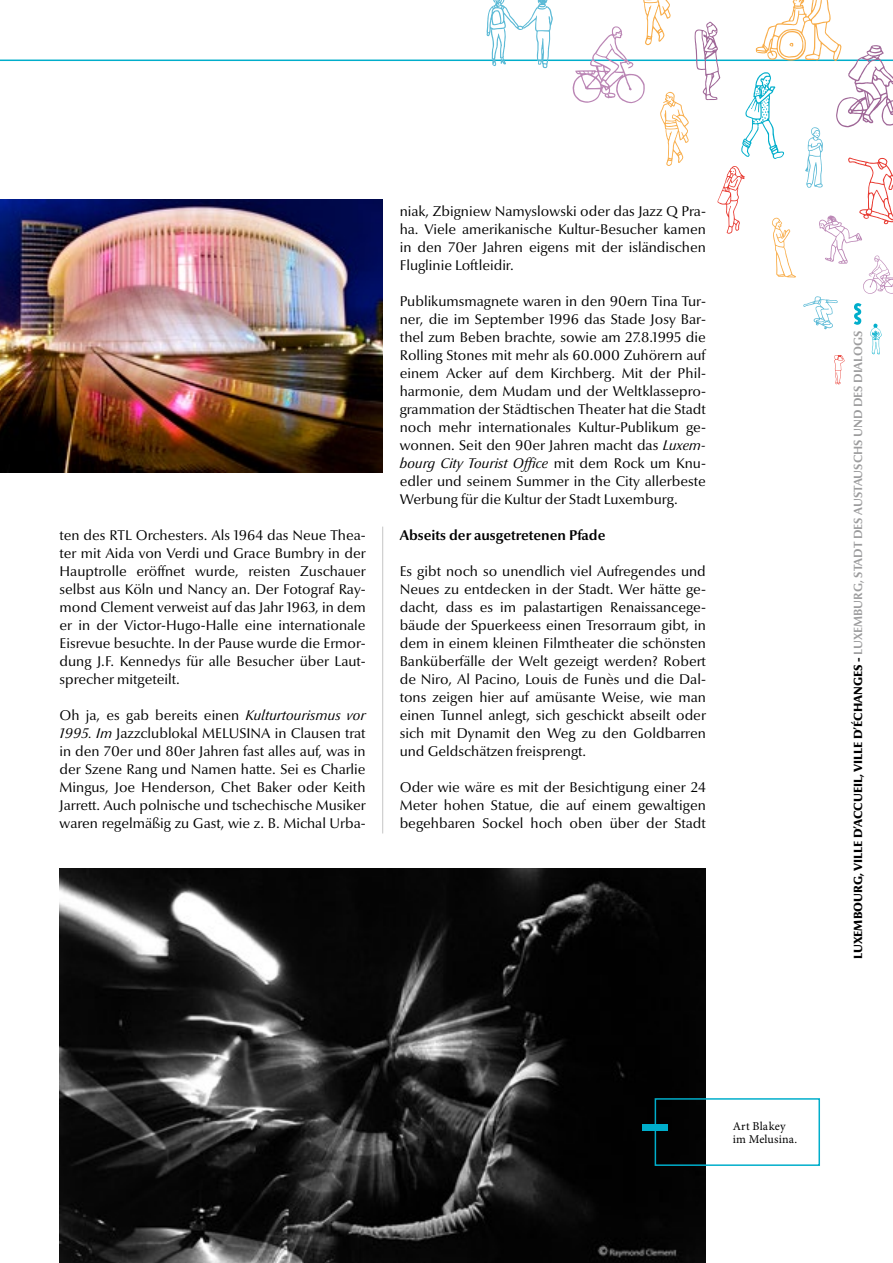
<style>
.page{position:relative;width:893px;height:1263px;background:#fff}
.page>*{position:absolute;margin:0;border:0;box-sizing:border-box;transform-origin:0 0}
.t1{font:14.25px/18px "Optima Nova LT Pro";color:#000;text-align:justify}
.t2{font:700 14.25px "Optima Nova LT Pro";color:#000}
.t3{font:900 12px "Optima Nova LT Pro";color:#000}
.t4{font:12px/13.5px "Minion Pro";letter-spacing:.015em;color:#000}
.s1{font-style:italic}
.s2{font-weight:700;color:#9c9c9d}
</style>
<div class="page">
<img style="left:0;top:384px;width:383px;height:88px">
<img style="left:60px;top:868px;width:646px;height:395px">
<hr style="left:382px;top:527px;width:1px;height:306px;background:#c5c6c6">
<div style="left:655px;top:1098px;width:165px;height:68px;border:2px solid #00aecb"></div>
<div style="left:642px;top:1124px;width:25px;height:6px;background:#00aecb"></div>
<img style="left:0;top:0;width:893px;height:384px">
<p class="t1" style="left:60px;top:526px;width:308px">ten des RTL Orchesters. Als 1964 das Neue Thea&shy;ter mit Aida von Verdi und Grace Bumbry in der Hauptrolle eröffnet wurde, reisten Zuschauer selbst aus Köln und Nancy an. Der Fotograf Ray&shy;mond Clement verweist auf das Jahr 1963, in dem er in der Victor-Hugo-Halle eine internationale Eisrevue besuchte. In der Pause wurde die Ermor&shy;dung J.F. Kennedys für alle Besucher über Laut&shy;sprecher mitgeteilt.</p>
<p class="t1" style="left:60px;top:706px;width:308px">Oh ja, es gab bereits einen <span class="s1">Kulturtourismus vor 1995. Im</span> Jazzclublokal MELUSINA in Clausen trat in den 70er und 80er Jahren fast alles auf, was in der Szene Rang und Namen hatte. Sei es Charlie Mingus, Joe Henderson, Chet Baker oder Keith Jarrett. Auch polnische und tschechische Musiker waren regelmäßig zu Gast, wie z. B. Michal Urba-</p>
<p class="t1" style="left:400px;top:202px;width:308px">niak, Zbigniew Namyslowski oder das Jazz Q Pra&shy;ha. Viele amerikanische Kultur-Besucher kamen in den 70er Jahren eigens mit der isländischen Fluglinie Loftleidir.</p>
<p class="t1" style="left:400px;top:292px;width:308px">Publikumsmagnete waren in den 90ern Tina Tur&shy;ner, die im September 1996 das Stade Josy Bar&shy;thel zum Beben brachte, sowie am 27.8.1995 die Rolling Stones mit mehr als 60.000 Zuhörern auf einem Acker auf dem Kirchberg. Mit der Phil&shy;harmonie, dem Mudam und der Weltklassepro&shy;grammation der Städtischen Theater hat die Stadt noch mehr internationales Kultur-Publikum ge&shy;wonnen. Seit den 90er Jahren macht das <span class="s1">Luxem&shy;bourg City Tourist Office</span> mit dem Rock um Knu&shy;edler und seinem Summer in the City allerbeste Werbung für die Kultur der Stadt Luxemburg.</p>
<p class="t2" style="left:400px;top:526px;width:207px">Abseits der ausgetretenen Pfade</p>
<p class="t1" style="left:400px;top:562px;width:308px">Es gibt noch so unendlich viel Aufregendes und Neues zu entdecken in der Stadt. Wer hätte ge&shy;dacht, dass es im palastartigen Renaissancege&shy;bäude der Spuerkeess einen Tresorraum gibt, in dem in einem kleinen Filmtheater die schönsten Banküberfälle der Welt gezeigt werden? Robert de Niro, Al Pacino, Louis de Funès und die Dal&shy;tons zeigen hier auf amüsante Weise, wie man einen Tunnel anlegt, sich geschickt abseilt oder sich mit Dynamit den Weg zu den Goldbarren und Geldschätzen freisprengt.</p>
<p class="t1" style="left:400px;top:778px;width:308px">Oder wie wäre es mit der Besichtigung einer 24<br>Meter hohen Statue, die auf einem gewaltigen begehbaren Sockel hoch oben über der Stadt</p>
<p class="t3" style="left:850px;top:959px;width:630px;rotate:-90deg">LUXEMBOURG, VILLE D’ACCUEIL, VILLE D’ÉCHANGES - <span class="s2">LUXEMBURG, STADT DES AUSTAUSCHS UND DES DIALOGS</span></p>
<p class="t4" style="left:733px;top:1119px;width:66px">Art Blakey im Melusina.</p>
</div>
